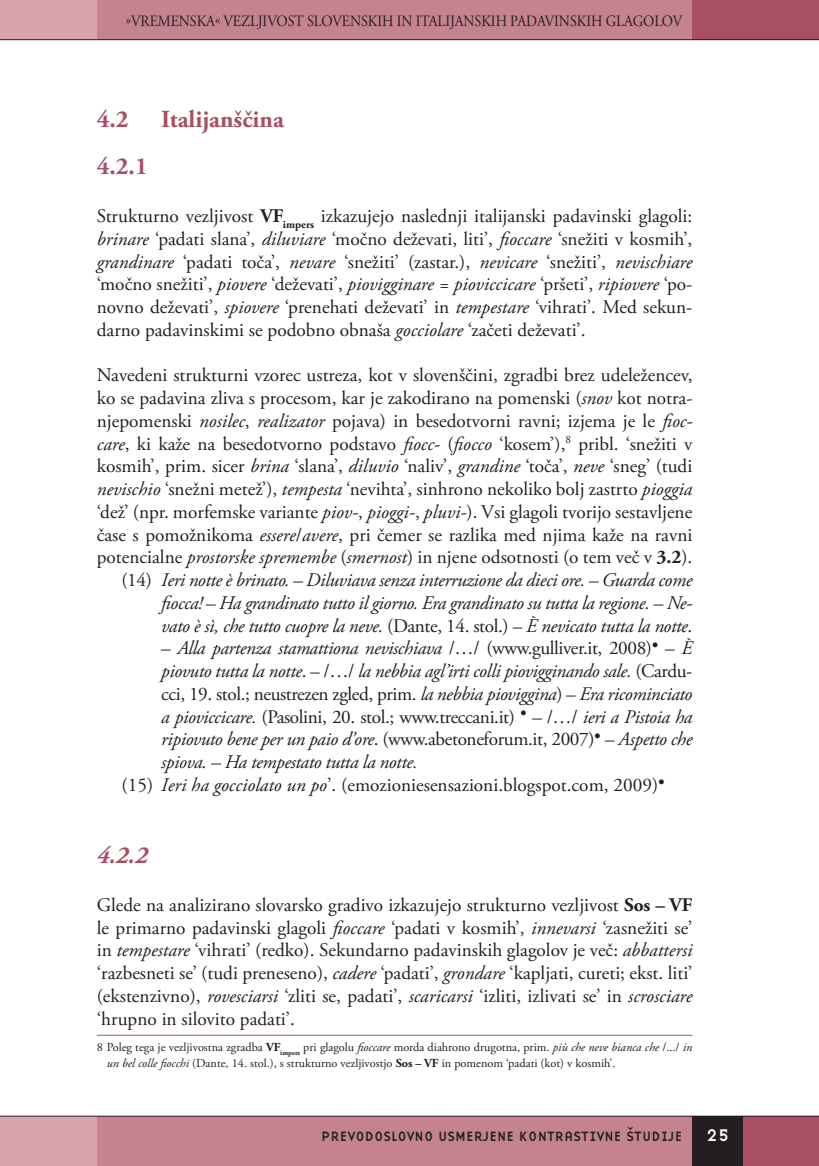
<style>
.page{position:relative;width:819px;height:1166px;background:#fff}
.page>*{position:absolute;margin:0;border:0;box-sizing:border-box;transform-origin:0 0}
.t1{font:700 24.5px "Adobe Garamond Pro";color:#a84f65}
.t2{font:italic 700 24.5px "Adobe Garamond Pro";color:#a84f65}
.t3{font:19.25px/22.8px "Adobe Garamond Pro";letter-spacing:-.005em;color:#231f20;text-align:justify}
.t4{font:italic 19.25px "Adobe Garamond Pro";letter-spacing:-.02em;color:#231f20}
.t5{font:17.5px "Base Nine";color:#fff}
.t6{font:15.75px "Adobe Garamond Pro";letter-spacing:-.005em;color:#231f20;scale:.9 1}
.t7{font:14px "Base Nine";color:#231f20}
.t8{font:12.25px/15.8px "Adobe Garamond Pro";letter-spacing:-.005em;color:#231f20}
.s1{font-weight:700}
.s2{font-style:italic}
.s3{font-style:normal}
</style>
<div class="page">
<div style="left:97px;top:0;width:596px;height:40px;background:#c58390"></div>
<div style="left:742px;top:1116px;width:76px;height:50px;background:#a84f65"></div>
<div style="left:72px;top:1116px;width:620px;height:50px;background:#c58390"></div>
<div style="left:0;top:1116px;width:97px;height:50px;background:#d8a5af"></div>
<div style="left:692px;top:1116px;width:50px;height:50px;background:#231f20"></div>
<div style="left:0;top:0;width:97px;height:40px;background:#d8a5af"></div>
<div style="left:692px;top:0;width:126px;height:40px;background:#a84f65"></div>
<hr style="left:0;top:39px;width:818px;height:1px;background:#231f20">
<hr style="left:0;top:1116px;width:818px;height:1px;background:#231f20">
<hr style="left:97px;top:1035px;width:595px;height:1px;background:#a84f65">
<p class="t6" style="left:126px;top:11px;width:620px">»VREMENSKA« VEZLJIVOST SLOVENSKIH IN ITALIJANSKIH PADAVINSKIH GLAGOLOV</p>
<p class="t1" style="left:97px;top:105px;width:33px">4.2</p>
<p class="t1" style="left:161px;top:105px;width:124px">Italijanščina</p>
<p class="t1" style="left:97px;top:152px;width:52px">4.2.1</p>
<p class="t3" style="left:97px;top:205px;width:597px">Strukturno vezljivost <span class="s1">VF</span><sub>impers</sub> izkazujejo naslednji italijanski padavinski glagoli: <span class="s2">brinare</span> ‘padati slana’, <span class="s2">diluviare</span> ‘močno deževati, liti’, <span class="s2">fioccare</span> ‘snežiti v kosmih’, <span class="s2">grandinare</span> ‘padati toča’, <span class="s2">nevare</span> ‘snežiti’ (zastar.), <span class="s2">nevicare</span> ‘snežiti’, <span class="s2">nevischiare </span>‘močno snežiti’, <span class="s2">piovere</span> ‘deževati’, <span class="s2">piovigginare = pioviccicare</span> ‘pršeti’, <span class="s2">ripiovere</span> ‘po&shy;novno deževati’, <span class="s2">spiovere</span> ‘prenehati deževati’ in <span class="s2">tempestare</span> ‘vihrati’. Med sekun&shy;darno padavinskimi se podobno obnaša <span class="s2">gocciolare</span> ‘začeti deževati’.</p>
<p class="t3" style="left:97px;top:364px;width:597px;text-align:right">Navedeni strukturni vzorec ustreza, kot v slovenščini, zgradbi brez udeležencev, ko se padavina zliva s procesom, kar je zakodirano na pomenski (<span class="s2">snov</span> kot notra&shy;njepomenski <span class="s2">nosilec</span>, <span class="s2">realizator</span> pojava) in besedotvorni ravni; izjema je le <span class="s2">fioc&shy;care</span>, ki kaže na besedotvorno podstavo <span class="s2">fiocc-</span> (<span class="s2">fiocco</span> ‘kosem’),<sup>8</sup> pribl. ‘snežiti v kosmih’, prim. sicer <span class="s2">brina</span> ‘slana’, <span class="s2">diluvio</span> ‘naliv’, <span class="s2">grandine</span> ‘toča’, <span class="s2">neve</span> ‘sneg’ (tudi <span class="s2">nevischio</span> ‘snežni metež’), <span class="s2">tempesta</span> ‘nevihta’, sinhrono nekoliko bolj zastrto <span class="s2">pioggia </span>‘dež’ (npr. morfemske variante <span class="s2">piov-</span>, <span class="s2">pioggi-</span>, <span class="s2">pluvi-</span>). Vsi glagoli tvorijo sestavljene čase s pomožnikoma <span class="s2">essere</span>/<span class="s2">avere</span>, pri čemer se razlika med njima kaže na ravni potencialne <span class="s2">prostorske spremembe</span> (<span class="s2">smernost</span>) in njene odsotnosti (o tem več v <span class="s1">3.2</span>). (14) <span class="s2">Ieri notte è brinato. – Diluviava senza interruzione da dieci ore. – Guarda come fiocca! – Ha grandinato tutto il giorno. Era grandinato su tutta la regione. – Ne-<br>vato è sì, che tutto cuopre la neve.</span> (Dante, 14. stol.) – <span class="s2">È nevicato tutta la notte</span>.</p>
<p class="t4" style="left:161px;top:637px;width:532px"><span class="s3">–</span> Alla partenza stamattiona nevischiava <span class="s3">/…/ (www.gulliver.it, 2008)</span><sup>●</sup> <span class="s3">–</span> È</p>
<p class="t4" style="left:161px;top:659px;width:532px">piovuto tutta la notte<span class="s3">. – /…/</span> la nebbia agl’irti colli piovigginando sale. <span class="s3">(Cardu-</span></p>
<p class="t3" style="left:161px;top:683px;width:532px">cci, 19. stol.; neustrezen zgled, prim. <span class="s2">la nebbia pioviggina</span>) – <span class="s2">Era ricominciato</span></p>
<p class="t3" style="left:161px;top:706px;width:532px"><span class="s2">a pioviccicare.</span> (Pasolini, 20. stol.; www.treccani.it) <sup>●</sup> <span class="s2">–</span> /…/ <span class="s2">ieri a Pistoia ha</span></p>
<p class="t4" style="left:161px;top:728px;width:532px">ripiovuto bene per un paio d’ore<span class="s3">. (www.abetoneforum.it, 2007)</span><sup>●</sup> <span class="s3">–</span> Aspetto che</p>
<p class="t4" style="left:161px;top:750px;width:258px">spiova. – Ha tempestato tutta la notte.</p>
<p class="t3" style="left:122px;top:774px;width:544px">(15) <span class="s2">Ieri ha gocciolato un po</span>’. (emozioniesensazioni.blogspot.com, 2009)<sup>●</sup></p>
<p class="t2" style="left:97px;top:841px;width:52px">4.2.2</p>
<p class="t3" style="left:97px;top:894px;width:597px">Glede na analizirano slovarsko gradivo izkazujejo strukturno vezljivost <span class="s1">Sos – VF </span>le primarno padavinski glagoli <span class="s2">fioccare</span> ‘padati v kosmih’, <span class="s2">innevarsi</span> ‘zasnežiti se’ in <span class="s2">tempestare</span> ‘vihrati’ (redko). Sekundarno padavinskih glagolov je več: <span class="s2">abbattersi </span>‘razbesneti se’ (tudi preneseno), <span class="s2">cadere</span> ‘padati’, <span class="s2">grondare</span> ‘kapljati, cureti; ekst. liti’ (ekstenzivno), <span class="s2">rovesciarsi</span> ‘zliti se, padati’, <span class="s2">scaricarsi</span> ‘izliti, izlivati se’ in <span class="s2">scrosciare </span>‘hrupno in silovito padati’.</p>
<p class="t8" style="left:107px;top:1039px;width:587px;text-indent:-10px">8 Poleg tega je vezljivostna zgradba <span class="s1">VF</span><sub>impers</sub> pri glagolu <span class="s2">fioccare</span> morda diahrono drugotna, prim. <span class="s2">più che neve bianca che</span> /.../ <span class="s2">in un bel colle fiocchi</span> (Dante, 14. stol.), s strukturno vezljivostjo <span class="s1">Sos – VF</span> in pomenom ‘padati (kot) v kosmih’.</p>
<p class="t7" style="left:321px;top:1126px;width:363px">PREVODOSLOVNO USMERJENE KONTRASTIVNE ŠTUDIJE</p>
<p class="t5" style="left:706px;top:1123px;width:25px">25</p>
</div>
